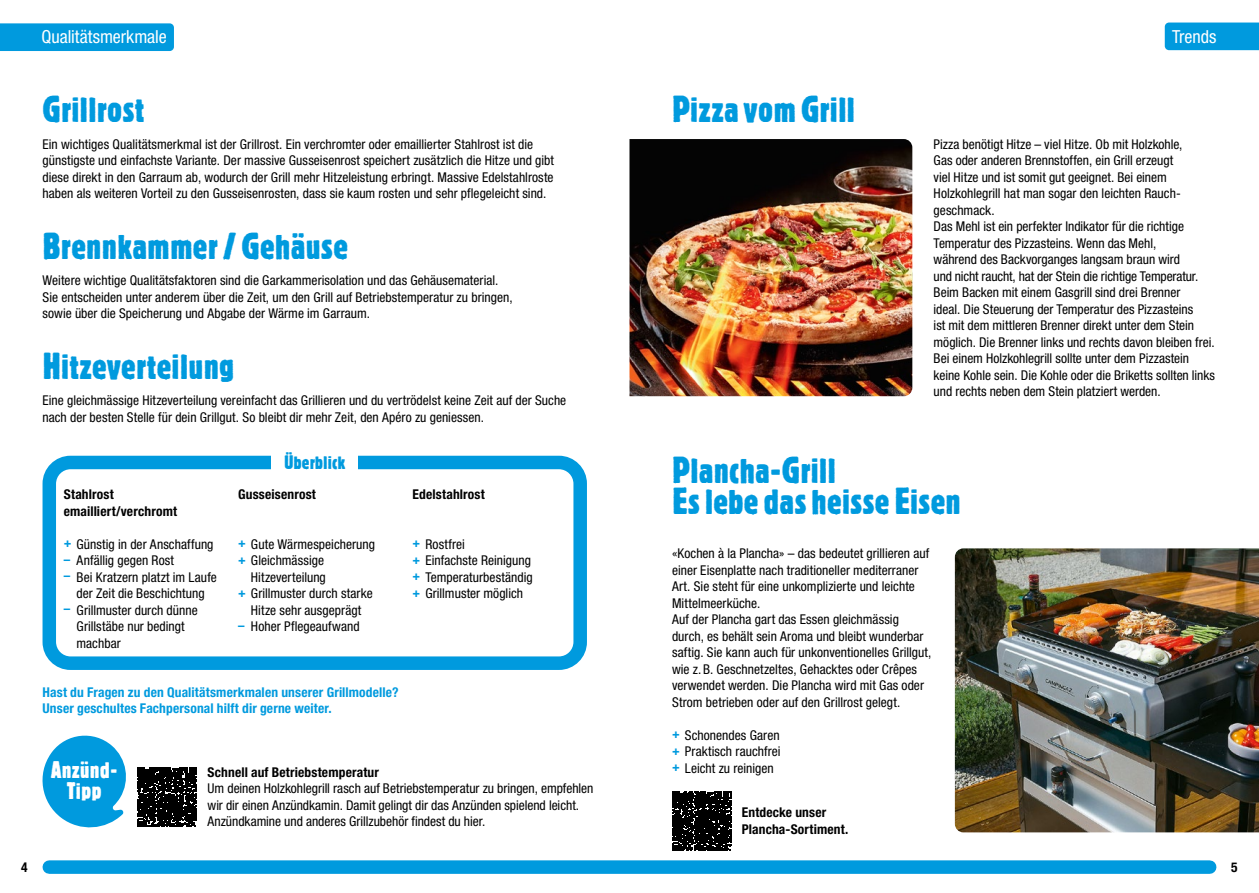
<style>
.page{position:relative;width:1259px;height:893px;background:#fff}
.page>*{position:absolute;margin:0;border:0;box-sizing:border-box;transform-origin:0 0}
.t1{font:700 condensed 37.5px/31.8px "Bannertype 1";letter-spacing:.005em;color:#009ade}
.t2{font:700 condensed 24px/20.4px "Bannertype 1";letter-spacing:.005em;color:#fff;text-align:center}
.t3{font:700 condensed 19.5px "Bannertype 1";letter-spacing:.01em;color:#009ade}
.t4{font:condensed 18px "Helvetica Neue LT Std";color:#fff}
.t5{font:condensed 13.5px/16.5px "Helvetica Neue LT Std";color:#000}
.t6{font:700 condensed 13.5px/16.5px "Helvetica Neue LT Std";letter-spacing:.01em;color:#000}
.t7{font:700 condensed 13.5px/16.5px "Helvetica Neue LT Std";letter-spacing:.01em;color:#009ade}
.s1{font-weight:700;font-size:12.9px;color:#009ade}
</style>
<div class="page">
<img style="left:629px;top:139px;width:283px;height:257px">
<img style="left:955px;top:548px;width:304px;height:284px">
<div style="left:43px;top:456px;width:544px;height:214px;border:14px solid #009ade;border-radius:21px"></div>
<div style="left:271px;top:442px;width:87px;height:40px;background:#fff"></div>
<svg style="left:137px;top:767px;width:59px;height:59px;background:#171717"></svg>
<svg style="left:42px;top:735px;width:84px;height:93px"></svg>
<svg style="left:672px;top:791px;width:59px;height:59px;background:#141414"></svg>
<div style="left:49px;top:860px;width:1160px;height:14px;background:#009ade"></div>
<div style="left:0;top:23px;width:174px;height:28px;background:#009ade"></div>
<div style="left:1164px;top:23px;width:95px;height:27px;background:#009ade"></div>
<h3 class="t4" style="left:41px;top:27px;width:127px">Qualitätsmerkmale</h3>
<h3 class="t4" style="left:1172px;top:26px;width:46px">Trends</h3>
<h1 class="t1" style="left:43px;top:94px;width:103px">Grillrost</h1>
<p class="t5" style="left:43px;top:136px;width:513px">Ein wichtiges Qualitätsmerkmal ist der Grillrost. Ein verchromter oder emaillierter Stahlrost ist die günstigste und einfachste Variante. Der massive Gusseisenrost speichert zusätzlich die Hitze und gibt diese direkt in den Garraum ab, wodurch der Grill mehr Hitzeleistung erbringt. Massive Edelstahlroste haben als weiteren Vorteil zu den Gusseisenrosten, dass sie kaum rosten und sehr pflegeleicht sind.</p>
<h1 class="t1" style="left:43px;top:231px;width:307px">Brennkammer/ Gehäuse</h1>
<p class="t5" style="left:43px;top:272px;width:471px">Weitere wichtige Qualitätsfaktoren sind die Garkammerisolation und das Gehäusematerial.<br>Sie entscheiden unter anderem über die Zeit, um den Grill auf Betriebstemperatur zu bringen, sowie über die Speicherung und Abgabe der Wärme im Garraum.</p>
<h1 class="t1" style="left:43px;top:351px;width:193px">Hitzeverteilung</h1>
<p class="t5" style="left:43px;top:392px;width:525px">Eine gleichmässige Hitzeverteilung vereinfacht das Grillieren und du vertrödelst keine Zeit auf der Suche nach der besten Stelle für dein Grillgut. So bleibt dir mehr Zeit, den Apéro zu geniessen.</p>
<h3 class="t3" style="left:284px;top:452px;width:63px">Überblick</h3>
<p class="t6" style="left:64px;top:486px;width:115px">Stahlrost emailliert/verchromt</p>
<p class="t5" style="left:64px;top:536px;width:151px"><span class="s1">+</span> Günstig in der Anschaffung</p>
<p class="t5" style="left:64px;top:552px;width:112px"><span class="s1">–</span> Anfällig gegen Rost</p>
<p class="t5" style="left:64px;top:569px;width:155px;text-align:center"><span class="s1">–</span> Bei Kratzern platzt im Laufe der Zeit die Beschichtung</p>
<p class="t5" style="left:77px;top:602px;width:123px;text-indent:-13px"><span class="s1">–</span> Grillmuster durch dünne<br>Grillstäbe nur bedingt machbar</p>
<p class="t6" style="left:238px;top:486px;width:79px">Gusseisenrost</p>
<p class="t5" style="left:238px;top:536px;width:138px"><span class="s1">+</span> Gute Wärmespeicherung</p>
<p class="t5" style="left:238px;top:552px;width:87px"><span class="s1">+</span> Gleichmässige</p>
<p class="t5" style="left:251px;top:569px;width:76px">Hitzeverteilung</p>
<p class="t5" style="left:238px;top:585px;width:136px"><span class="s1">+</span> Grillmuster durch starke</p>
<p class="t5" style="left:251px;top:602px;width:112px">Hitze sehr ausgeprägt</p>
<p class="t5" style="left:238px;top:618px;width:123px"><span class="s1">–</span> Hoher Pflegeaufwand</p>
<p class="t6" style="left:412px;top:486px;width:74px">Edelstahlrost</p>
<p class="t5" style="left:412px;top:536px;width:122px"><span class="s1">+</span> Rostfrei<br><span class="s1">+</span> Einfachste Reinigung <span class="s1">+</span> Temperaturbeständig <span class="s1">+</span> Grillmuster möglich</p>
<p class="t7" style="left:43px;top:683px;width:357px">Hast du Fragen zu den Qualitätsmerkmalen unserer Grillmodelle?<br>Unser geschultes Fachpersonal hilft dir gerne weiter.</p>
<h2 class="t2" style="left:51px;top:760px;width:68px">Anzünd-<br>Tipp</h2>
<p class="t6" style="left:207px;top:763px;width:173px">Schnell auf Betriebstemperatur</p>
<p class="t5" style="left:207px;top:780px;width:387px">Um deinen Holzkohlegrill rasch auf Betriebstemperatur zu bringen, empfehlen wir dir einen Anzündkamin. Damit gelingt dir das Anzünden spielend leicht.<br>Anzündkamine und anderes Grillzubehör findest du hier.</p>
<h1 class="t1" style="left:672px;top:94px;width:184px">Pizza vom Grill</h1>
<p class="t5" style="left:933px;top:136px;width:283px">Pizza benötigt Hitze – viel Hitze. Ob mit Holzkohle,<br>Gas oder anderen Brennstoffen, ein Grill erzeugt<br>viel Hitze und ist somit gut geeignet. Bei einem Holzkohlegrill hat man sogar den leichten Rauch&shy;geschmack.<br>Das Mehl ist ein perfekter Indikator für die richtige Temperatur des Pizzasteins. Wenn das Mehl,<br>während des Backvorganges langsam braun wird<br>und nicht raucht, hat der Stein die richtige Temperatur.<br>Beim Backen mit einem Gasgrill sind drei Brenner<br>ideal. Die Steuerung der Temperatur des Pizzasteins<br>ist mit dem mittleren Brenner direkt unter dem Stein möglich. Die Brenner links und rechts davon bleiben frei.<br>Bei einem Holzkohlegrill sollte unter dem Pizzastein keine Kohle sein. Die Kohle oder die Briketts sollten links und rechts neben dem Stein platziert werden.</p>
<h1 class="t1" style="left:672px;top:454px;width:290px">Plancha-Grill<br>Es lebe das heisse Eisen</h1>
<p class="t5" style="left:672px;top:545px;width:261px">«Kochen à la Plancha» – das bedeutet grillieren auf einer Eisenplatte nach traditioneller mediterraner Art. Sie steht für eine unkomplizierte und leichte Mittelmeerküche.<br>Auf der Plancha gart das Essen gleichmässig durch, es behält sein Aroma und bleibt wunderbar saftig. Sie kann auch für unkonventionelles Grillgut, wie z.B. Geschnetzeltes, Gehacktes oder Crêpes verwendet werden. Die Plancha wird mit Gas oder Strom betrieben oder auf den Grillrost gelegt.</p>
<p class="t5" style="left:672px;top:726px;width:110px;text-align:justify"><span class="s1">+</span> Schonendes Garen <span class="s1">+</span> Praktisch rauchfrei <span class="s1">+</span> Leicht zu reinigen</p>
<p class="t6" style="left:742px;top:804px;width:108px">Entdecke unser<br>Plancha-Sortiment.</p>
<p class="t6" style="left:21px;top:859px;width:8px">4</p>
<p class="t6" style="left:1231px;top:859px;width:8px">5</p>
</div>
